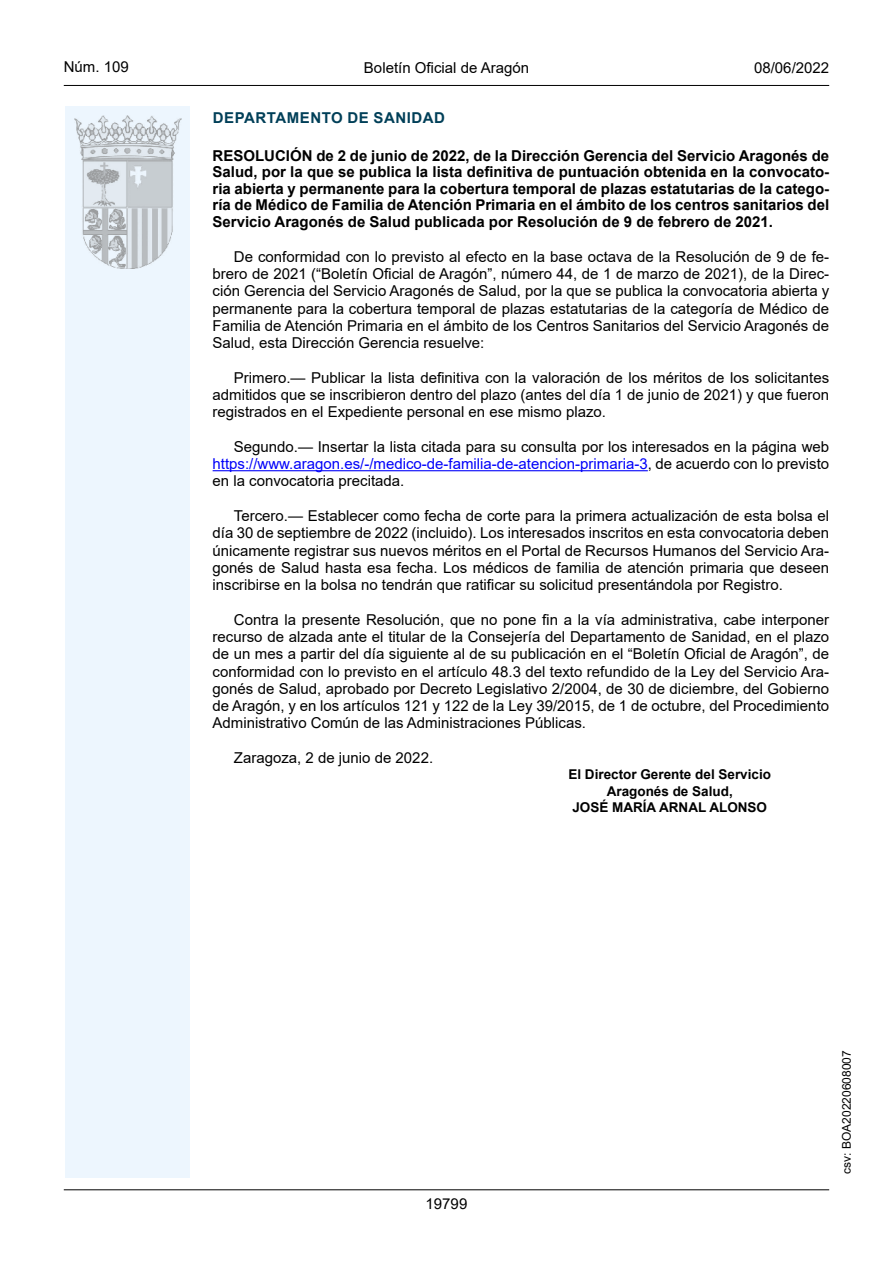
<style>
.page{position:relative;width:893px;height:1263px;background:#fff}
.page>*{position:absolute;margin:0;border:0;box-sizing:border-box;transform-origin:0 0}
.inicio_de_parrafo{font:15px/17.2px "Arial";color:#000;text-align:justify}
.Titulo_text{font:15px/16.5px "Arial Bold MT2";color:#000;text-align:justify}
.estilo_head-c{font:15px "Arial";color:#000}
.emisor_text{font:15px "Arial Bold MT2";letter-spacing:.035em;color:#003f58}
.estilo_head-d{font:15px "Arial MT2";color:#000}
.estilo_head-i{font:15px "Arial MT2";color:#000}
.numero_pagina{font:15px "Arial MT2";color:#000}
.firma_der{font:13.5px "Arial Bold MT2";color:#000}
.estilo_head-i-2{font:12px "Arial MT2";color:#000}
.s1{font-family:"Arial";font-weight:700}
.s2{color:#0000fa}
</style>
<div class="page">
<div style="left:65px;top:106px;width:125px;height:1072px;background:#edf6fe"></div>
<img style="left:75px;top:115px;width:106px;height:153px">
<hr style="left:64px;top:85px;width:765px;height:1px;background:#000">
<hr style="left:64px;top:1189px;width:765px;height:1px;background:#000">
<hr style="left:213px;top:470px;width:435px;height:1px;background:#0000fa">
<p class="estilo_head-i" style="left:64px;top:57px;width:67px">Núm. 109</p>
<p class="estilo_head-c" style="left:364px;top:57px;width:167px">Boletín Oficial de Aragón</p>
<p class="estilo_head-d" style="left:754px;top:57px;width:77px">08/06/2022</p>
<h5 class="emisor_text" style="left:213px;top:107px;width:234px">DEPARTAMENTO DE SANIDAD</h5>
<p class="Titulo_text" style="left:213px;top:147px;width:618px">RESOLUCIÓN de 2 de junio de 2022, de la Dirección Gerencia del Servicio Aragonés de <span class="s1">Salud, por la que se publica la lista definitiva de puntuación obtenida en la convocato&shy;</span>ria abierta y permanente para la cobertura temporal de plazas estatutarias de la catego&shy;ría de Médico de Familia de Atención Primaria en el ámbito de los centros sanitarios del Servicio Aragonés de Salud publicada por Resolución de 9 de febrero de 2021.</p>
<p class="inicio_de_parrafo" style="left:213px;top:248px;width:618px;text-indent:21px">De conformidad con lo previsto al efecto en la base octava de la Resolución de 9 de fe&shy;brero de 2021 (“Boletín Oficial de Aragón”, número 44, de 1 de marzo de 2021), de la Direc&shy;ción Gerencia del Servicio Aragonés de Salud, por la que se publica la convocatoria abierta y permanente para la cobertura temporal de plazas estatutarias de la categoría de Médico de Familia de Atención Primaria en el ámbito de los Centros Sanitarios del Servicio Aragonés de Salud, esta Dirección Gerencia resuelve:</p>
<p class="inicio_de_parrafo" style="left:213px;top:369px;width:618px;text-indent:21px">Primero.— Publicar la lista definitiva con la valoración de los méritos de los solicitantes admitidos que se inscribieron dentro del plazo (antes del día 1 de junio de 2021) y que fueron registrados en el Expediente personal en ese mismo plazo.</p>
<p class="inicio_de_parrafo" style="left:213px;top:438px;width:618px;text-indent:21px">Segundo.— Insertar la lista citada para su consulta por los interesados en la página web <span class="s2">https://www.aragon.es/-/medico-de-familia-de-atencion-primaria-3</span>, de acuerdo con lo previsto en la convocatoria precitada.</p>
<p class="inicio_de_parrafo" style="left:213px;top:507px;width:618px;text-indent:21px">Tercero.— Establecer como fecha de corte para la primera actualización de esta bolsa el día 30 de septiembre de 2022 (incluido). Los interesados inscritos en esta convocatoria deben únicamente registrar sus nuevos méritos en el Portal de Recursos Humanos del Servicio Ara&shy;gonés de Salud hasta esa fecha. Los médicos de familia de atención primaria que deseen inscribirse en la bolsa no tendrán que ratificar su solicitud presentándola por Registro.</p>
<p class="inicio_de_parrafo" style="left:213px;top:611px;width:618px;text-indent:21px">Contra la presente Resolución, que no pone fin a la vía administrativa, cabe interponer recurso de alzada ante el titular de la Consejería del Departamento de Sanidad, en el plazo de un mes a partir del día siguiente al de su publicación en el “Boletín Oficial de Aragón”, de conformidad con lo previsto en el artículo 48.3 del texto refundido de la Ley del Servicio Ara&shy;gonés de Salud, aprobado por Decreto Legislativo 2/2004, de 30 de diciembre, del Gobierno de Aragón, y en los artículos 121 y 122 de la Ley 39/2015, de 1 de octubre, del Procedimiento Administrativo Común de las Administraciones Públicas.</p>
<p class="inicio_de_parrafo" style="left:234px;top:749px;width:201px">Zaragoza, 2 de junio de 2022.</p>
<p class="firma_der" style="left:568px;top:765px;width:204px">El Director Gerente del Servicio</p>
<p class="firma_der" style="left:607px;top:782px;width:128px">Aragonés de Salud,</p>
<p class="firma_der" style="left:572px;top:798px;width:196px">JOSÉ MARÍA ARNAL ALONSO</p>
<p class="numero_pagina" style="left:426px;top:1193px;width:43px">19799</p>
<p class="estilo_head-i-2" style="left:838px;top:1174px;width:125px;rotate:-90deg">csv: BOA20220608007</p>
</div>
